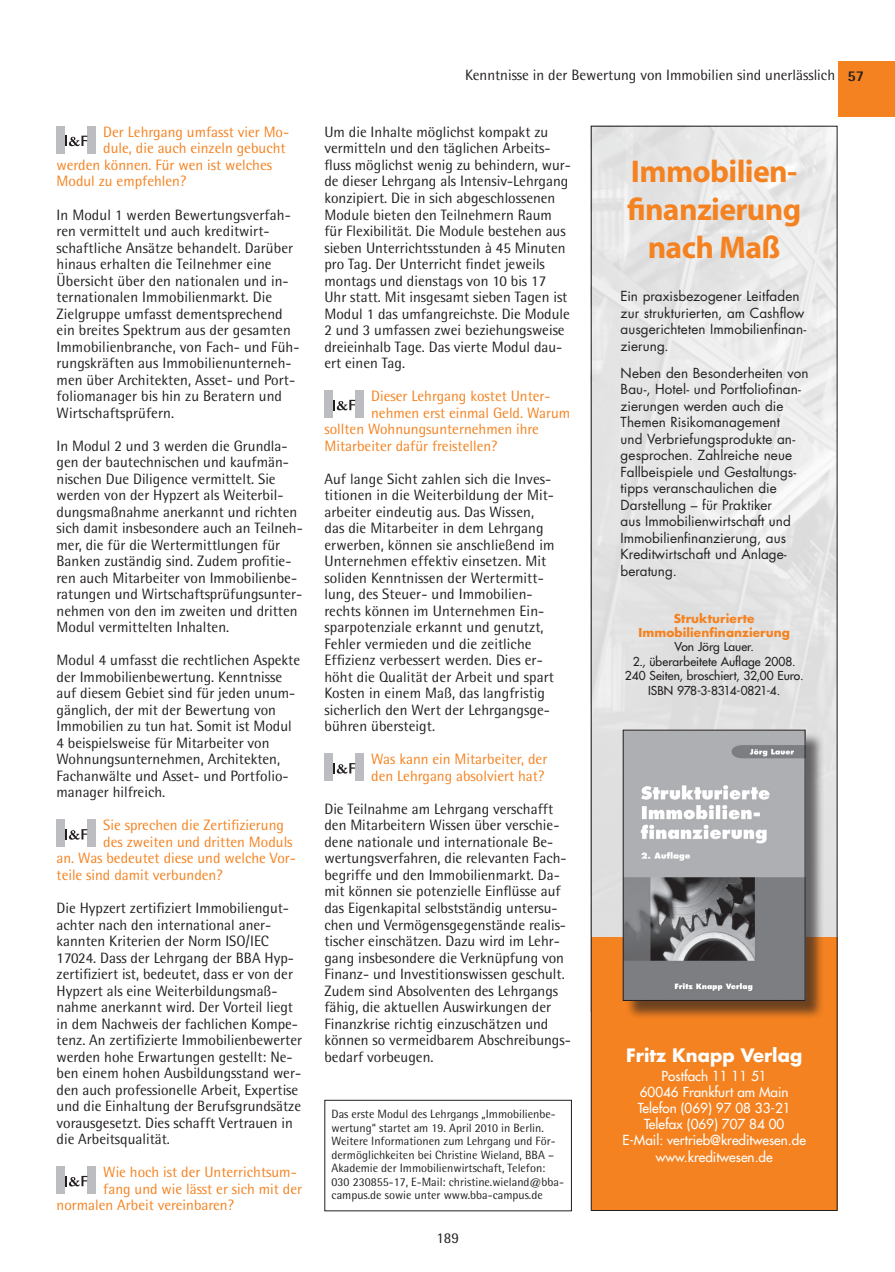
<style>
.page{position:relative;width:895px;height:1272px;background:#fff}
.page>*{position:absolute;margin:0;border:0;box-sizing:border-box;transform-origin:0 0}
.t1{font:31.5px/37.8px "Myriad Headline";color:#f58220;text-align:center}
.t2{font:700 18px "Futura";color:#fff}
.t3{font:15px/16.5px "Rotis Semi Sans";color:#231f20}
.t4{font:15px/16.5px "Rotis Semi Sans";color:#f58220}
.t5{font:13.5px/16.5px "Futura";color:#231f20}
.t6{font:13.5px/16.2px "Futura";color:#fff;text-align:center}
.t7{font:12px/13.5px "Rotis Semi Sans";color:#231f20}
.t8{font:12px/14.4px "Futura";color:#231f20;text-align:center}
.t9{font:700 12px/14.4px "Futura";letter-spacing:.01em;color:#f58220;text-align:center}
.s1{font-weight:800}
</style>
<div class="page">
<div style="left:839px;top:62px;width:56px;height:55px;background:#f58220"></div>
<div style="left:87px;top:126px;width:9px;height:27px;background:#bcbdc0"></div>
<div style="left:57px;top:126px;width:8px;height:27px;background:#bcbdc0"></div>
<svg style="left:65px;top:136px;width:22px;height:10px"></svg>
<div style="left:87px;top:819px;width:9px;height:27px;background:#bcbdc0"></div>
<div style="left:57px;top:819px;width:8px;height:27px;background:#bcbdc0"></div>
<svg style="left:65px;top:829px;width:22px;height:10px"></svg>
<div style="left:87px;top:1165px;width:9px;height:28px;background:#bcbdc0"></div>
<div style="left:57px;top:1165px;width:8px;height:28px;background:#bcbdc0"></div>
<svg style="left:65px;top:1175px;width:22px;height:11px"></svg>
<div style="left:355px;top:390px;width:9px;height:27px;background:#bcbdc0"></div>
<div style="left:324px;top:390px;width:9px;height:27px;background:#bcbdc0"></div>
<svg style="left:333px;top:400px;width:22px;height:10px"></svg>
<div style="left:355px;top:753px;width:9px;height:27px;background:#bcbdc0"></div>
<div style="left:324px;top:753px;width:9px;height:27px;background:#bcbdc0"></div>
<svg style="left:333px;top:763px;width:22px;height:10px"></svg>
<div style="left:324px;top:1099px;width:248px;height:111px;border:1px solid #231f20"></div>
<img style="left:593px;top:128px;width:242px;height:809px">
<div style="left:591px;top:937px;width:246px;height:273px;background:#f58220"></div>
<div style="left:625px;top:731px;width:199px;height:287px;background:#231f20;opacity:.65"></div>
<img style="left:625px;top:731px;width:178px;height:267px">
<div style="left:623px;top:729px;width:182px;height:271px;border:1px solid #231f20"></div>
<p class="t4" style="left:103px;top:123px;width:187px">Der Lehrgang umfasst vier Mo-</p>
<p class="t4" style="left:103px;top:140px;width:184px">dule, die auch einzeln gebucht</p>
<p class="t4" style="left:57px;top:156px;width:217px">werden können. Für wen ist welches</p>
<p class="t4" style="left:57px;top:173px;width:131px">Modul zu empfehlen?</p>
<p class="t3" style="left:57px;top:206px;width:245px">In Modul 1 werden Bewertungsverfah&shy;ren vermittelt und auch kreditwirt&shy;schaftliche Ansätze behandelt. Darüber hinaus erhalten die Teilnehmer eine Übersicht über den nationalen und in&shy;ternationalen Immobilienmarkt. Die Zielgruppe umfasst dementsprechend ein breites Spektrum aus der gesamten Immobilienbranche, von Fach- und Füh&shy;rungskräften aus Immobilienunterneh&shy;men über Architekten, Asset- und Port&shy;foliomanager bis hin zu Beratern und Wirtschaftsprüfern.</p>
<p class="t3" style="left:57px;top:437px;width:248px">In Modul 2 und 3 werden die Grundla&shy;gen der bautechnischen und kaufmän&shy;nischen Due Diligence vermittelt. Sie werden von der Hypzert als Weiterbil&shy;dungsmaßnahme anerkannt und richten sich damit insbesondere auch an Teilneh&shy;mer, die für die Wertermittlungen für Banken zuständig sind. Zudem profitie&shy;ren auch Mitarbeiter von Immobilienbe&shy;ratungen und Wirtschaftsprüfungsunter&shy;nehmen von den im zweiten und dritten Modul vermittelten Inhalten.</p>
<p class="t3" style="left:57px;top:651px;width:245px">Modul 4 umfasst die rechtlichen Aspekte der Immobilienbewertung. Kenntnisse auf diesem Gebiet sind für jeden unum&shy;gänglich, der mit der Bewertung von Immobilien zu tun hat. Somit ist Modul 4 beispielsweise für Mitarbeiter von Wohnungsunternehmen, Architekten, Fachanwälte und Asset- und Portfolio&shy;manager hilfreich.</p>
<p class="t4" style="left:103px;top:816px;width:182px">Sie sprechen die Zertifizierung</p>
<p class="t4" style="left:103px;top:833px;width:191px">des zweiten und dritten Moduls</p>
<p class="t4" style="left:57px;top:849px;width:241px">an. Was bedeutet diese und welche Vor-</p>
<p class="t4" style="left:57px;top:866px;width:168px">teile sind damit verbunden?</p>
<p class="t3" style="left:57px;top:899px;width:247px">Die Hypzert zertifiziert Immobiliengut&shy;achter nach den international aner&shy;kannten Kriterien der Norm ISO/IEC 17024. Dass der Lehrgang der BBA Hyp&shy;zertifiziert ist, bedeutet, dass er von der Hypzert als eine Weiterbildungsmaß&shy;nahme anerkannt wird. Der Vorteil liegt in dem Nachweis der fachlichen Kompe&shy;tenz. An zertifizierte Immobilienbewerter werden hohe Erwartungen gestellt: Ne&shy;ben einem hohen Ausbildungsstand wer&shy;den auch professionelle Arbeit, Expertise und die Einhaltung der Berufsgrundsätze vorausgesetzt. Dies schafft Vertrauen in die Arbeitsqualität.</p>
<p class="t4" style="left:103px;top:1163px;width:195px">Wie hoch ist der Unterrichtsum-</p>
<p class="t4" style="left:103px;top:1179px;width:200px">fang und wie lässt er sich mit der</p>
<p class="t4" style="left:57px;top:1196px;width:179px">normalen Arbeit vereinbaren?</p>
<p class="t3" style="left:465px;top:67px;width:401px">Kenntnisse in der Bewertung von Immobilien sind unerlässlich <span class="s1">57</span></p>
<p class="t3" style="left:324px;top:123px;width:248px">Um die Inhalte möglichst kompakt zu vermitteln und den täglichen Arbeits&shy;fluss möglichst wenig zu behindern, wur&shy;de dieser Lehrgang als Intensiv-Lehrgang konzipiert. Die in sich abgeschlossenen Module bieten den Teilnehmern Raum für Flexibilität. Die Module bestehen aus sieben Unterrichtsstunden à 45 Minuten pro Tag. Der Unterricht findet jeweils montags und dienstags von 10 bis 17<br>Uhr statt. Mit insgesamt sieben Tagen ist Modul 1 das umfangreichste. Die Module 2 und 3 umfassen zwei beziehungsweise dreieinhalb Tage. Das vierte Modul dau&shy;ert einen Tag.</p>
<p class="t4" style="left:371px;top:387px;width:181px">Dieser Lehrgang kostet Unter-</p>
<p class="t4" style="left:371px;top:404px;width:201px">nehmen erst einmal Geld. Warum</p>
<p class="t4" style="left:324px;top:420px;width:216px">sollten Wohnungsunternehmen ihre</p>
<p class="t4" style="left:324px;top:437px;width:174px">Mitarbeiter dafür freistellen?</p>
<p class="t3" style="left:324px;top:470px;width:231px">Auf lange Sicht zahlen sich die Inves&shy;titionen in die Weiterbildung der Mit&shy;arbeiter eindeutig aus. Das Wissen, das die Mitarbeiter in dem Lehrgang erwerben, können sie anschließend im Unternehmen effektiv einsetzen. Mit soliden Kenntnissen der Wertermitt&shy;lung, des Steuer- und Immobilien&shy;rechts können im Unternehmen Ein&shy;sparpotenziale erkannt und genutzt, Fehler vermieden und die zeitliche Effizienz verbessert werden. Dies er&shy;höht die Qualität der Arbeit und spart Kosten in einem Maß, das langfristig sicherlich den Wert der Lehrgangsge&shy;bühren übersteigt.</p>
<p class="t4" style="left:371px;top:750px;width:178px">Was kann ein Mitarbeiter, der den Lehrgang absolviert hat?</p>
<p class="t3" style="left:324px;top:800px;width:248px">Die Teilnahme am Lehrgang verschafft den Mitarbeitern Wissen über verschie&shy;dene nationale und internationale Be&shy;wertungsverfahren, die relevanten Fach&shy;begriffe und den Immobilienmarkt. Da&shy;mit können sie potenzielle Einflüsse auf das Eigenkapital selbstständig untersu&shy;chen und Vermögensgegenstände realis&shy;tischer einschätzen. Dazu wird im Lehr&shy;gang insbesondere die Verknüpfung von Finanz- und Investitionswissen geschult.<br>Zudem sind Absolventen des Lehrgangs fähig, die aktuellen Auswirkungen der Finanzkrise richtig einzuschätzen und können so vermeidbarem Abschreibungs&shy;bedarf vorbeugen.</p>
<p class="t7" style="left:332px;top:1107px;width:234px">Das erste Modul des Lehrgangs „Immobilienbe&shy;wertung“ startet am 19. April 2010 in Berlin.<br>Weitere Informationen zum Lehrgang und För&shy;dermöglichkeiten bei Christine Wieland, BBA – Akademie der Immobilienwirtschaft, Telefon:<br>030 230855-17, E-Mail: christine.wieland@bba&shy;campus.de sowie unter www.bba-campus.de</p>
<p class="t3" style="left:436px;top:1229px;width:24px">189</p>
<h1 class="t1" style="left:627px;top:154px;width:175px">Immobilien&shy;finanzierung nach Maß</h1>
<p class="t5" style="left:621px;top:288px;width:187px">Ein praxisbezogener Leitfaden zur strukturierten, am Cashflow ausgerichteten Immobilienfinan&shy;zierung.</p>
<p class="t5" style="left:621px;top:365px;width:189px">Neben den Besonderheiten von<br>Bau-, Hotel- und Portfoliofinan&shy;zierungen werden auch die<br>Themen Risikomanagement<br>und Verbriefungsprodukte an&shy;gesprochen. Zahlreiche neue<br>Fallbeispiele und Gestaltungs&shy;tipps veranschaulichen die<br>Darstellung – für Praktiker<br>aus Immobilienwirtschaft und<br>Immobilienfinanzierung, aus<br>Kreditwirtschaft und Anlage&shy;beratung.</p>
<p class="t9" style="left:638px;top:610px;width:153px">Strukturierte<br>Immobilienfinanzierung</p>
<p class="t8" style="left:625px;top:639px;width:180px">Von Jörg Lauer.<br>2., überarbeitete Auflage 2008.<br>240 Seiten, broschiert, 32,00 Euro.<br>ISBN 978-3-8314-0821-4.</p>
<p class="t2" style="left:626px;top:1043px;width:178px">Fritz Knapp Verlag</p>
<p class="t6" style="left:622px;top:1067px;width:185px">Postfach 11 11 51<br>60046 Frankfurt am Main<br>Telefon (069) 97 08 33-21<br>Telefax (069) 707 84 00<br>E-Mail: vertrieb@kreditwesen.de www.kreditwesen.de</p>
</div>
